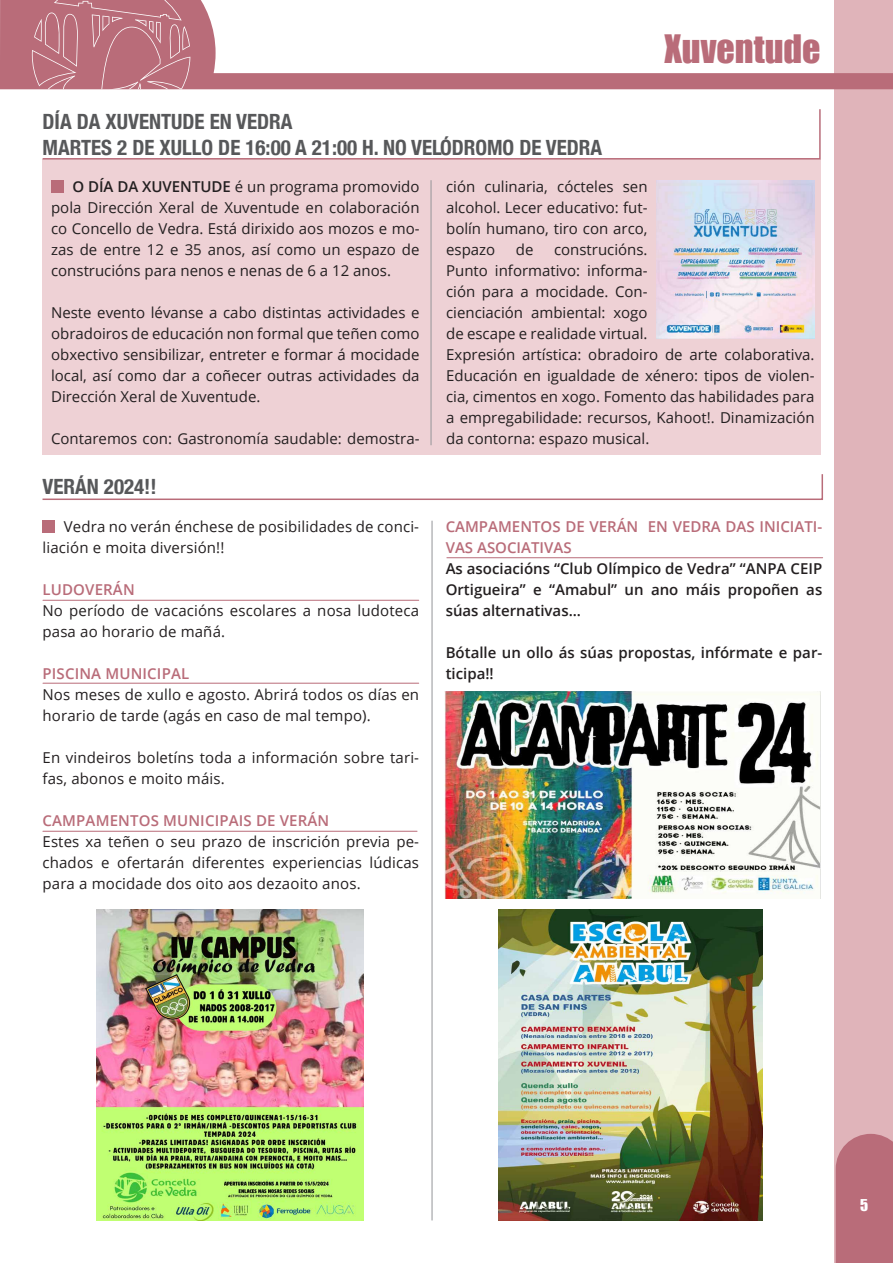
<style>
.page{position:relative;width:893px;height:1263px;background:#fff}
.page>*{position:absolute;margin:0;border:0;box-sizing:border-box;transform-origin:0 0}
.Encabezado_1{font:36px "Impact";color:#b96c79}
.Titulares_Noticias{font:700 condensed 21px "Helvetica Neue";color:#57585a}
.Texto{font:15px/21px "Open Sans";color:#231f20}
.Texto-2{font:600 15px/21px "Open Sans";color:#231f20;text-align:justify}
.Texto-3{font:600 15px/21px "Open Sans";letter-spacing:.01em;color:#b96c79}
.Numeración{font:15px "Impact";color:#fff}
.s1{font-weight:600}
</style>
<div class="page">
<div style="left:835px;top:0;width:58px;height:1263px;background:#e0b4ba"></div>
<div style="left:836px;top:1134px;width:57px;height:129px;background:#b96c79"></div>
<svg style="left:0;top:0;width:893px;height:89px"></svg>
<svg style="left:32px;top:0;width:158px;height:89px"></svg>
<div style="left:43px;top:160px;width:778px;height:295px;background:#eed1d5"></div>
<svg style="left:42px;top:109px;width:779px;height:51px"></svg>
<hr style="left:431px;top:180px;width:1px;height:265px;background:#939598">
<div style="left:51px;top:180px;width:13px;height:13px;background:#b96c79"></div>
<img style="left:656px;top:180px;width:158px;height:158px">
<svg style="left:42px;top:474px;width:781px;height:26px"></svg>
<div style="left:43px;top:521px;width:12px;height:12px;background:#b96c79"></div>
<img style="left:96px;top:910px;width:268px;height:310px">
<hr style="left:432px;top:521px;width:1px;height:699px;background:#939598">
<hr style="left:43px;top:600px;width:376px;height:1px;background:#b96c79">
<img style="left:499px;top:910px;width:263px;height:310px">
<img style="left:445px;top:691px;width:376px;height:208px">
<hr style="left:43px;top:683px;width:376px;height:1px;background:#b96c79">
<hr style="left:447px;top:557px;width:376px;height:1px;background:#b96c79">
<hr style="left:43px;top:831px;width:374px;height:1px;background:#b96c79">
<p class="Titulares_Noticias" style="left:43px;top:104px;width:251px">DÍA DA XUVENTUDE EN VEDRA</p>
<p class="Titulares_Noticias" style="left:43px;top:130px;width:561px">MARTES 2 DE XULLO DE 16:00 A 21:00 H. NO VELÓDROMO DE VEDRA</p>
<p class="Encabezado_1" style="left:665px;top:21px;width:157px">Xuventude</p>
<p class="Texto" style="left:51px;top:175px;width:370px;text-align:justify;text-indent:21px"><span class="s1">O DÍA DA XUVENTUDE</span> é un programa promovido pola Dirección Xeral de Xuventude en colaboración co Concello de Vedra. Está dirixido aos mozos e mo&shy;zas de entre 12 e 35 anos, así como un espazo de construcións para nenos e nenas de 6 a 12 anos.</p>
<p class="Texto" style="left:51px;top:301px;width:370px;text-align:justify">Neste evento lévanse a cabo distintas actividades e obradoiros de educación non formal que teñen como obxectivo sensibilizar, entreter e formar á mocidade local, así como dar a coñecer outras actividades da Dirección Xeral de Xuventude.</p>
<p class="Texto" style="left:51px;top:427px;width:370px">Contaremos con: Gastronomía saudable: demostra-</p>
<p class="Titulares_Noticias" style="left:43px;top:469px;width:116px">VERÁN 2024!!</p>
<p class="Texto" style="left:43px;top:516px;width:378px;text-indent:21px">Vedra no verán énchese de posibilidades de conci&shy;liación e moita diversión!!</p>
<p class="Texto-3" style="left:43px;top:579px;width:94px">LUDOVERÁN</p>
<p class="Texto" style="left:43px;top:600px;width:378px">No período de vacacións escolares a nosa ludoteca pasa ao horario de mañá.</p>
<p class="Texto-3" style="left:43px;top:663px;width:148px">PISCINA MUNICIPAL</p>
<p class="Texto" style="left:43px;top:684px;width:378px">Nos meses de xullo e agosto. Abrirá todos os días en horario de tarde (agás en caso de mal tempo).</p>
<p class="Texto" style="left:43px;top:747px;width:378px">En vindeiros boletíns toda a información sobre tari&shy;fas, abonos e moito máis.</p>
<p class="Texto-3" style="left:43px;top:810px;width:288px">CAMPAMENTOS MUNICIPAIS DE VERÁN</p>
<p class="Texto" style="left:43px;top:831px;width:378px;text-align:justify">Estes xa teñen o seu prazo de inscrición previa pe&shy;chados e ofertarán diferentes experiencias lúdicas para a mocidade dos oito aos dezaoito anos.</p>
<p class="Texto" style="left:446px;top:175px;width:203px;text-align:justify">ción culinaria, cócteles sen alcohol. Lecer educativo: fut&shy;bolín humano, tiro con arco, espazo</p>
<p class="Texto" style="left:446px;top:238px;width:370px;text-indent:108px">construcións.<br>Punto informativo: informa-<br>ción para a mocidade. Con-<br>cienciación ambiental: xogo<br>de escape e realidade virtual.<br>Expresión artística: obradoiro de arte colaborativa.<br>Educación en igualdade de xénero: tipos de violen&shy;cia, cimentos en xogo. Fomento das habilidades para a empregabilidade: recursos, Kahoot!. Dinamización da contorna: espazo musical.</p>
<p class="Texto" style="left:516px;top:238px;width:19px">de</p>
<p class="Texto-3" style="left:446px;top:516px;width:378px">CAMPAMENTOS DE VERÁN EN VEDRA DAS INICIATI-<br>VAS ASOCIATIVAS</p>
<p class="Texto-2" style="left:446px;top:558px;width:378px">As asociacións “Club Olímpico de Vedra” “ANPA CEIP Ortigueira” e “Amabul” un ano máis propoñen as súas alternativas...</p>
<p class="Texto-2" style="left:446px;top:642px;width:378px">Bótalle un ollo ás súas propostas, infórmate e par&shy;ticipa!!</p>
<p class="Numeración" style="left:860px;top:1193px;width:10px">5</p>
</div>
